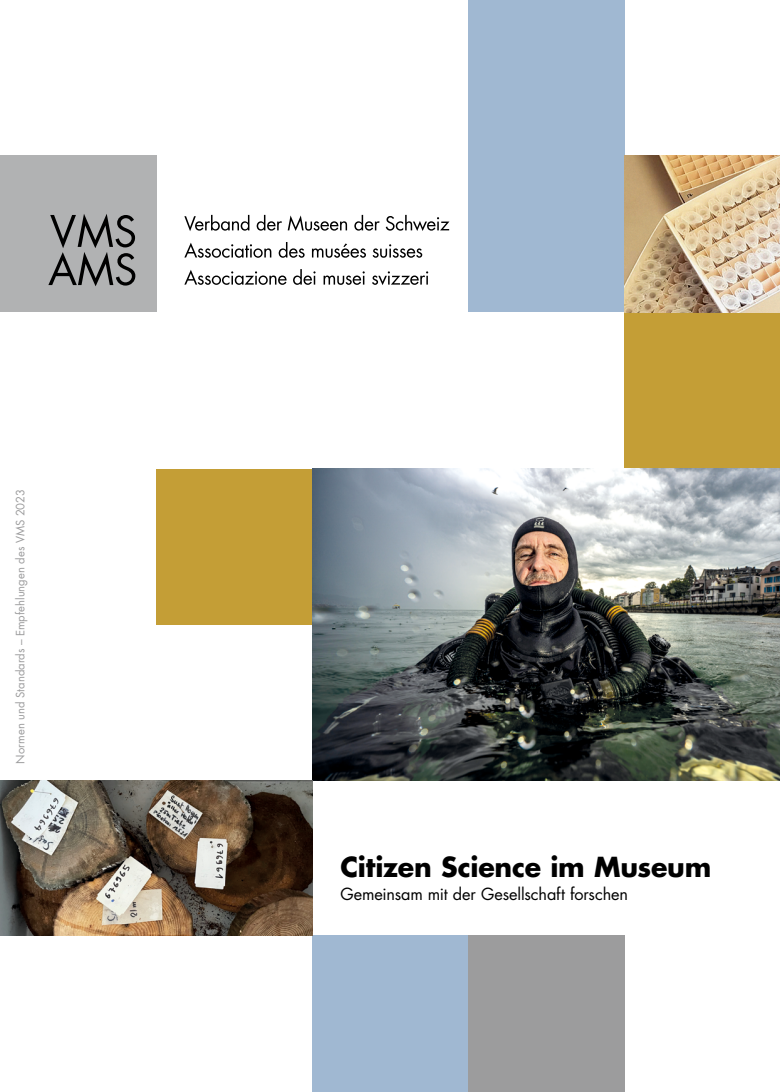
<style>
.page{position:relative;width:780px;height:1092px;background:#fff}
.page>*{position:absolute;margin:0;border:0;box-sizing:border-box;transform-origin:0 0}
.t1{font:700 26.88px "Futura Std";letter-spacing:-.01em;color:#000}
.t2{font:16.25px "Futura Std";letter-spacing:-.005em;color:#000}
.t3{font:11.25px "Futura Std";letter-spacing:.005em;color:#9c9c9d}
</style>
<div class="page">
<div style="left:0;top:156px;width:156px;height:156px;background:#b1b2b3"></div>
<div style="left:312px;top:935px;width:156px;height:156px;background:#a0b8d2"></div>
<div style="left:468px;top:935px;width:156px;height:156px;background:#9c9c9d"></div>
<div style="left:468px;top:0;width:156px;height:312px;background:#a0b8d2"></div>
<div style="left:156px;top:469px;width:156px;height:156px;background:#c49e36"></div>
<div style="left:624px;top:312px;width:156px;height:157px;background:#c49e36"></div>
<svg style="left:184px;top:269px;width:244px;height:16px"></svg>
<svg style="left:184px;top:242px;width:238px;height:16px"></svg>
<svg style="left:184px;top:215px;width:265px;height:16px"></svg>
<svg style="left:48px;top:214px;width:87px;height:72px"></svg>
<img style="left:312px;top:469px;width:468px;height:311px">
<img style="left:0;top:780px;width:312px;height:155px">
<img style="left:624px;top:156px;width:156px;height:156px">
<p class="t3" style="left:13px;top:763px;width:276px;rotate:-90deg">Normen und Standards – Empfehlungen des VMS 2023</p>
<h1 class="t1" style="left:340px;top:848px;width:372px">Citizen Science im Museum</h1>
<h2 class="t2" style="left:340px;top:884px;width:289px">Gemeinsam mit der Gesellschaft forschen</h2>
</div>
